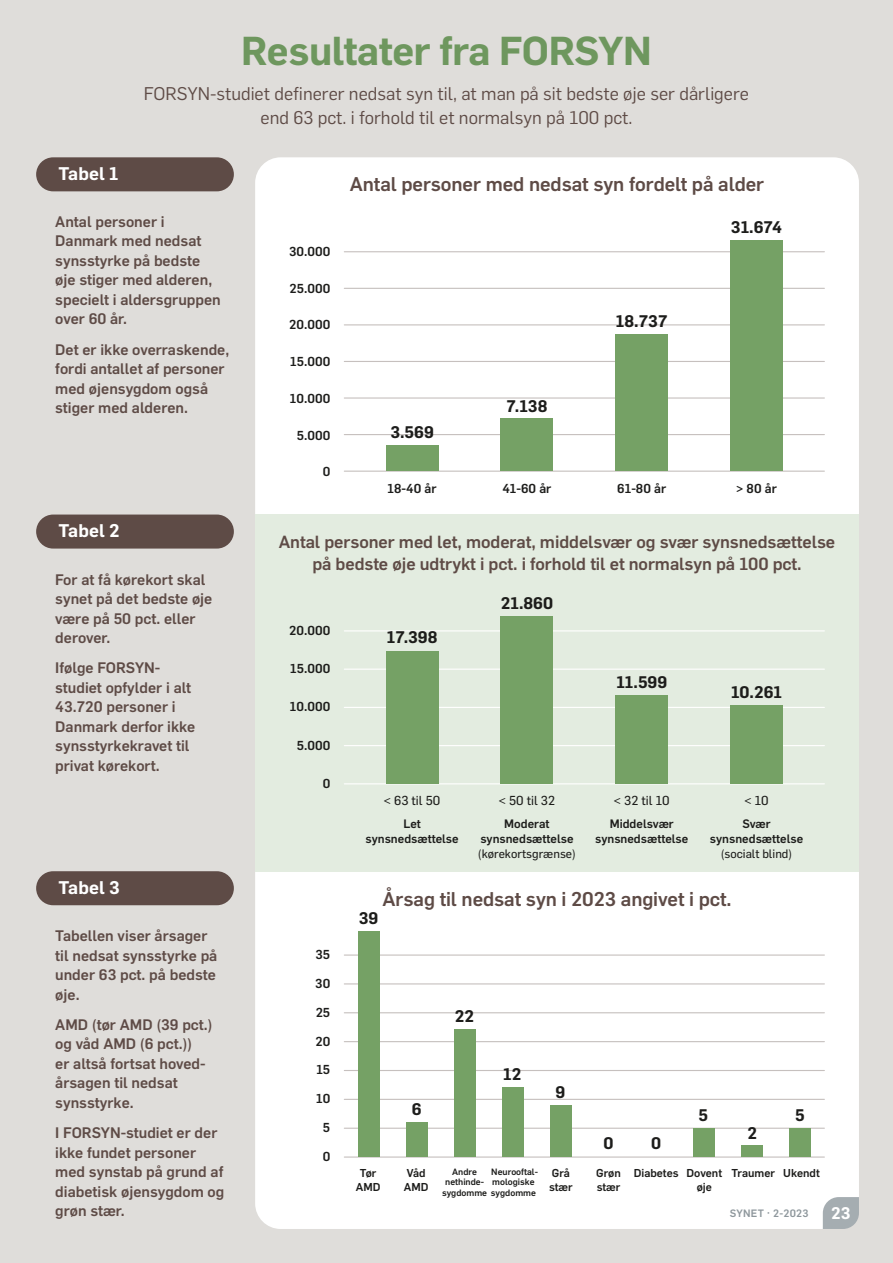
<style>
.page{position:relative;width:893px;height:1263px;background:#dfddda}
.page>*{position:absolute;margin:0;border:0;box-sizing:border-box;transform-origin:0 0}
.t1{font:600 39.6px "Flama";letter-spacing:-.01em;color:#6e975e}
.t2{font:500 19.5px "Flama";letter-spacing:-.005em;color:#5e4b46}
.t3{font:18px/24px "Flama";color:#5e4b46;text-align:center}
.t4{font:600 18px "Flama";letter-spacing:.005em;color:#fff}
.t5{font:500 17.25px/22.5px "Flama";letter-spacing:-.005em;color:#5e4b46;text-align:center}
.t6{font:600 16.5px "Flama";color:#1d1d1b}
.t7{font:600 16.5px "Flama";color:#fff}
.t8{font:500 15px/19.5px "Flama";color:#5e4b46}
.t9{font:500 12.75px "Flama";color:#1d1d1b}
.t10{font:12.75px "Flama Basic";color:#1d1d1b}
.t11{font:500 12px/15px "Flama";color:#1d1d1b;text-align:center}
.t12{font:12px "Flama Basic";color:#1d1d1b}
.t13{font:500 11.25px/13.5px "Flama";color:#1d1d1b}
.t14{font:500 10.5px "Flama";letter-spacing:.025em;color:#8e979c}
.t15{font:500 9px/10.5px "Flama";color:#1d1d1b}
</style>
<div class="page">
<div style="left:255px;top:157px;width:604px;height:1072px;background:#fff;border-radius:26px"></div>
<div style="left:255px;top:514px;width:604px;height:358px;background:#e3ece0"></div>
<hr style="left:344px;top:471px;width:480px;height:1px;background:#c6c0be">
<hr style="left:344px;top:1156px;width:480px;height:1px;background:#c6c0be">
<hr style="left:344px;top:1128px;width:480px;height:1px;background:#c6c0be">
<hr style="left:344px;top:1099px;width:480px;height:1px;background:#c6c0be">
<hr style="left:344px;top:1070px;width:480px;height:1px;background:#c6c0be">
<hr style="left:344px;top:1041px;width:480px;height:1px;background:#c6c0be">
<hr style="left:344px;top:1012px;width:480px;height:1px;background:#c6c0be">
<hr style="left:344px;top:983px;width:480px;height:1px;background:#c6c0be">
<hr style="left:344px;top:954px;width:480px;height:2px;background:#c6c0be">
<hr style="left:344px;top:783px;width:480px;height:1px;background:#fff">
<hr style="left:344px;top:745px;width:480px;height:1px;background:#fff">
<hr style="left:344px;top:707px;width:480px;height:1px;background:#fff">
<hr style="left:344px;top:669px;width:480px;height:1px;background:#fff">
<hr style="left:344px;top:630px;width:480px;height:1px;background:#fff">
<hr style="left:344px;top:434px;width:480px;height:1px;background:#c6c0be">
<hr style="left:344px;top:397px;width:480px;height:2px;background:#c6c0be">
<hr style="left:344px;top:361px;width:480px;height:1px;background:#c6c0be">
<hr style="left:344px;top:324px;width:480px;height:1px;background:#c6c0be">
<hr style="left:344px;top:288px;width:480px;height:1px;background:#c6c0be">
<hr style="left:344px;top:251px;width:480px;height:1px;background:#c6c0be">
<div style="left:36px;top:157px;width:198px;height:34px;background:#5e4b46;border-radius:17px"></div>
<div style="left:36px;top:514px;width:198px;height:35px;background:#5e4b46;border-radius:17px"></div>
<div style="left:36px;top:871px;width:198px;height:34px;background:#5e4b46;border-radius:17px"></div>
<div style="left:386px;top:445px;width:52px;height:26px;background:#75a165"></div>
<div style="left:358px;top:932px;width:21px;height:225px;background:#75a165"></div>
<div style="left:406px;top:1122px;width:21px;height:35px;background:#75a165"></div>
<div style="left:454px;top:1030px;width:21px;height:127px;background:#75a165"></div>
<div style="left:502px;top:1087px;width:21px;height:70px;background:#75a165"></div>
<div style="left:550px;top:1105px;width:21px;height:52px;background:#75a165"></div>
<div style="left:694px;top:1128px;width:21px;height:29px;background:#75a165"></div>
<div style="left:790px;top:1128px;width:21px;height:29px;background:#75a165"></div>
<div style="left:742px;top:1145px;width:21px;height:12px;background:#75a165"></div>
<div style="left:386px;top:651px;width:52px;height:133px;background:#75a165"></div>
<div style="left:501px;top:419px;width:52px;height:52px;background:#75a165"></div>
<div style="left:501px;top:617px;width:52px;height:167px;background:#75a165"></div>
<div style="left:615px;top:334px;width:53px;height:137px;background:#75a165"></div>
<div style="left:615px;top:695px;width:53px;height:89px;background:#75a165"></div>
<div style="left:730px;top:240px;width:53px;height:231px;background:#75a165"></div>
<div style="left:730px;top:705px;width:53px;height:79px;background:#75a165"></div>
<svg style="left:823px;top:1197px;width:36px;height:32px"></svg>
<h1 class="t1" style="left:241px;top:23px;width:412px">Resultater fra FORSYN</h1>
<p class="t4" style="left:58px;top:161px;width:62px">Tabel 1</p>
<p class="t3" style="left:144px;top:81px;width:606px">FORSYN-studiet definerer nedsat syn til, at man på sit bedste øje ser dårligere end 63 pct. i forhold til et normalsyn på 100 pct.</p>
<h2 class="t2" style="left:350px;top:170px;width:416px">Antal personer med nedsat syn fordelt på alder</h2>
<p class="t8" style="left:55px;top:211px;width:167px">Antal personer i<br>Danmark med nedsat synsstyrke på bedste øje stiger med alderen, specielt i aldersgruppen over 60 år.</p>
<p class="t8" style="left:55px;top:338px;width:176px">Det er ikke overraskende, fordi antallet af personer med øjensygdom også stiger med alderen.</p>
<p class="t4" style="left:58px;top:518px;width:63px">Tabel 2</p>
<p class="t8" style="left:55px;top:568px;width:159px">For at få kørekort skal synet på det bedste øje være på 50 pct. eller derover.</p>
<p class="t8" style="left:55px;top:657px;width:142px">Ifølge FORSYN&shy;studiet opfylder i alt<br>43.720 personer i<br>Danmark derfor ikke synsstyrkekravet til privat kørekort.</p>
<p class="t4" style="left:58px;top:874px;width:63px">Tabel 3</p>
<p class="t8" style="left:55px;top:925px;width:164px">Tabellen viser årsager til nedsat synsstyrke på under 63 pct. på bedste øje.</p>
<p class="t8" style="left:55px;top:1014px;width:159px">AMD (tør AMD (39 pct.) og våd AMD (6 pct.))<br>er altså fortsat hoved&shy;årsagen til nedsat synsstyrke.</p>
<p class="t8" style="left:55px;top:1122px;width:171px">I FORSYN-studiet er der ikke fundet personer med synstab på grund af diabetisk øjensygdom og grøn stær.</p>
<p class="t9" style="left:289px;top:242px;width:43px">30.000</p>
<p class="t9" style="left:290px;top:279px;width:42px">25.000</p>
<p class="t9" style="left:289px;top:316px;width:43px">20.000</p>
<p class="t9" style="left:290px;top:352px;width:41px">15.000</p>
<p class="t9" style="left:290px;top:389px;width:42px">10.000</p>
<p class="t9" style="left:297px;top:426px;width:35px">5.000</p>
<p class="t9" style="left:323px;top:463px;width:9px">0</p>
<p class="t6" style="left:390px;top:421px;width:45px">3.569</p>
<p class="t9" style="left:388px;top:479px;width:50px">18-40 år</p>
<p class="t6" style="left:506px;top:394px;width:42px">7.138</p>
<p class="t9" style="left:502px;top:479px;width:51px">41-60 år</p>
<p class="t6" style="left:616px;top:309px;width:53px">18.737</p>
<p class="t9" style="left:617px;top:479px;width:50px">61-80 år</p>
<p class="t6" style="left:731px;top:215px;width:53px">31.674</p>
<p class="t9" style="left:736px;top:479px;width:42px">&gt; 80 år</p>
<p class="t5" style="left:279px;top:529px;width:558px">Antal personer med let, moderat, middelsvær og svær synsnedsættelse på bedste øje udtrykt i pct. i forhold til et normalsyn på 100 pct.</p>
<p class="t9" style="left:289px;top:621px;width:43px">20.000</p>
<p class="t9" style="left:290px;top:659px;width:41px">15.000</p>
<p class="t9" style="left:290px;top:698px;width:42px">10.000</p>
<p class="t9" style="left:297px;top:736px;width:35px">5.000</p>
<p class="t9" style="left:323px;top:774px;width:9px">0</p>
<p class="t9" style="left:316px;top:945px;width:16px">35</p>
<p class="t9" style="left:315px;top:974px;width:16px">30</p>
<p class="t9" style="left:316px;top:1003px;width:16px">25</p>
<p class="t9" style="left:315px;top:1032px;width:16px">20</p>
<p class="t9" style="left:316px;top:1061px;width:15px">15</p>
<p class="t9" style="left:316px;top:1090px;width:16px">10</p>
<p class="t9" style="left:323px;top:1119px;width:9px">5</p>
<p class="t9" style="left:323px;top:1147px;width:9px">0</p>
<p class="t6" style="left:387px;top:625px;width:52px">17.398</p>
<p class="t6" style="left:501px;top:591px;width:54px">21.860</p>
<p class="t6" style="left:616px;top:671px;width:52px">11.599</p>
<p class="t6" style="left:731px;top:680px;width:53px">10.261</p>
<p class="t10" style="left:499px;top:792px;width:58px">&lt; 50 til 32</p>
<p class="t10" style="left:384px;top:792px;width:58px">&lt; 63 til 50</p>
<p class="t11" style="left:365px;top:816px;width:95px">Let synsnedsættelse</p>
<p class="t11" style="left:480px;top:816px;width:95px">Moderat synsnedsættelse</p>
<p class="t12" style="left:478px;top:846px;width:99px">(kørekortsgrænse)</p>
<p class="t10" style="left:614px;top:792px;width:57px">&lt; 32 til 10</p>
<p class="t10" style="left:744px;top:792px;width:26px">&lt; 10</p>
<p class="t11" style="left:595px;top:816px;width:95px">Middelsvær synsnedsættelse</p>
<p class="t11" style="left:710px;top:816px;width:95px">Svær synsnedsættelse</p>
<p class="t12" style="left:721px;top:846px;width:73px">(socialt blind)</p>
<h2 class="t2" style="left:383px;top:885px;width:350px">Årsag til nedsat syn i 2023 angivet i pct.</h2>
<p class="t6" style="left:359px;top:906px;width:21px">39</p>
<p class="t6" style="left:412px;top:1097px;width:11px">6</p>
<p class="t6" style="left:455px;top:1004px;width:21px">22</p>
<p class="t6" style="left:503px;top:1062px;width:20px">12</p>
<p class="t6" style="left:555px;top:1080px;width:11px">9</p>
<p class="t6" style="left:603px;top:1131px;width:12px">0</p>
<p class="t6" style="left:651px;top:1131px;width:12px">0</p>
<p class="t6" style="left:698px;top:1103px;width:11px">5</p>
<p class="t6" style="left:795px;top:1103px;width:11px">5</p>
<p class="t6" style="left:748px;top:1121px;width:11px">2</p>
<p class="t13" style="left:356px;top:1165px;width:26px;text-align:center">Tør<br>AMD</p>
<p class="t13" style="left:404px;top:1165px;width:26px">Våd<br>AMD</p>
<p class="t15" style="left:452px;top:1166px;width:26px">Andre</p>
<p class="t15" style="left:491px;top:1166px;width:48px">Neurooftal&shy;mologiske</p>
<p class="t13" style="left:549px;top:1165px;width:25px">Grå stær</p>
<p class="t13" style="left:596px;top:1165px;width:26px">Grøn stær</p>
<p class="t13" style="left:697px;top:1165px;width:27px;text-indent:-63px">Diabetes Dovent øje</p>
<p class="t13" style="left:731px;top:1165px;width:90px">Traumer Ukendt</p>
<p class="t15" style="left:445px;top:1176px;width:40px">nethinde-</p>
<p class="t15" style="left:442px;top:1187px;width:95px">sygdomme sygdomme</p>
<p class="t14" style="left:730px;top:1205px;width:80px">SYNET · 2-2023</p>
<p class="t7" style="left:831px;top:1201px;width:21px">23</p>
</div>
